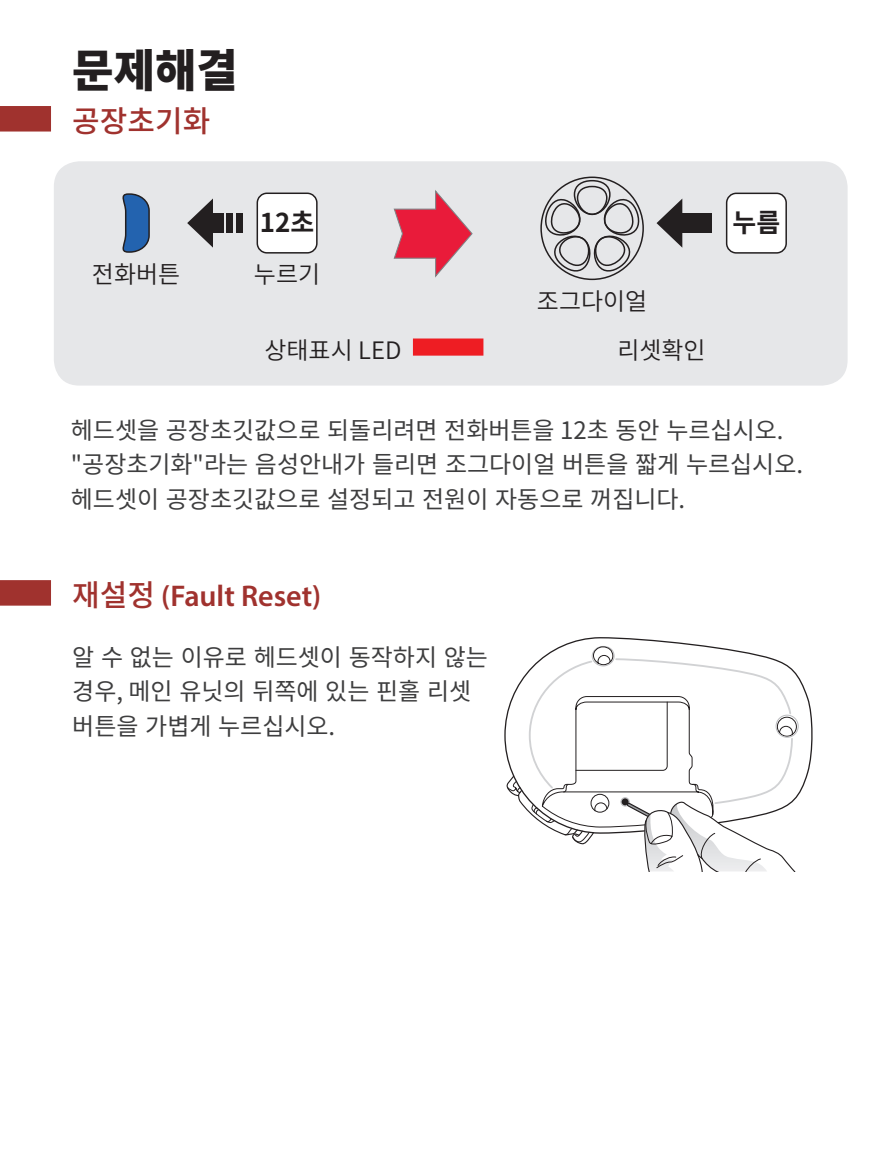
<style>
.page{position:relative;width:893px;height:1174px;background:#fff}
.page>*{position:absolute;margin:0;border:0;box-sizing:border-box;transform-origin:0 0}
.Heading1{font:900 45px "Noto Sans CJ Kkr";color:#231f20}
.Heading2_hide{font:600 30px "Myriad Pro";color:#a0322e}
.Heading2_hide-2{font:500 30px "Noto Sans CJ Kkr";color:#a0322e}
.t1{font:700 25.8px "Noto Sans CJ Kkr";color:#231f20}
.Heading5_Leading_Plu{font:24px/34.5px "Noto Sans CJ Kkr";color:#3e3e3f}
.t2{font:600 24px "Noto Sans CJ Kkr";color:#231f20}
.s1{font-family:"Noto Sans CJ Kkr";font-weight:500}
</style>
<div class="page">
<div style="left:0;top:106px;width:51px;height:25px;background:#a0322e"></div>
<div style="left:0;top:580px;width:51px;height:25px;background:#a0322e"></div>
<div style="left:54px;top:161px;width:794px;height:224px;background:#e6e7e9;border-radius:26px"></div>
<div style="left:257px;top:193px;width:60px;height:60px;background:#fff;border-radius:10px"></div>
<div style="left:257px;top:192px;width:61px;height:61px;border:2px solid #231f20;border-radius:10px"></div>
<div style="left:226px;top:213px;width:7px;height:20px;background:#231f20"></div>
<div style="left:206px;top:213px;width:17px;height:20px;background:#231f20"></div>
<div style="left:236px;top:213px;width:7px;height:20px;background:#231f20"></div>
<svg style="left:187px;top:198px;width:26px;height:50px"></svg>
<svg style="left:122px;top:193px;width:28px;height:60px"></svg>
<svg style="left:393px;top:190px;width:80px;height:88px"></svg>
<div style="left:727px;top:193px;width:59px;height:60px;background:#fff;border-radius:10px"></div>
<div style="left:726px;top:193px;width:61px;height:61px;border:2px solid #231f20;border-radius:10px"></div>
<div style="left:675px;top:213px;width:37px;height:20px;background:#231f20"></div>
<svg style="left:656px;top:199px;width:26px;height:49px"></svg>
<div style="left:540px;top:176px;width:104px;height:104px;border:2px solid #231f20;border-radius:50%"></div>
<svg style="left:544px;top:179px;width:98px;height:96px"></svg>
<svg style="left:413px;top:338px;width:70px;height:18px"></svg>
<svg style="left:504px;top:637px;width:309px;height:162px"></svg>
<div style="left:776px;top:715px;width:22px;height:22px;border:1px solid #bcbdc0;border-radius:50%"></div>
<svg style="left:507px;top:646px;width:289px;height:225px"></svg>
<p class="Heading1" style="left:72px;top:45px;width:167px">문제해결</p>
<p class="Heading2_hide-2" style="left:72px;top:104px;width:139px">공장초기화</p>
<p class="t2" style="left:92px;top:261px;width:90px">전화버튼</p>
<p class="t1" style="left:260px;top:207px;width:56px">12초</p>
<p class="t2" style="left:254px;top:261px;width:68px">누르기</p>
<p class="t2" style="left:537px;top:288px;width:112px">조그다이얼</p>
<p class="t2" style="left:264px;top:336px;width:138px">상태표시 LED</p>
<p class="t2" style="left:617px;top:336px;width:90px">리셋확인</p>
<p class="t1" style="left:733px;top:207px;width:49px">누름</p>
<p class="Heading5_Leading_Plu" style="left:71px;top:413px;width:734px">헤드셋을 공장초깃값으로 되돌리려면 전화버튼을 12초 동안 누르십시오. "공장초기화"라는 음성안내가 들리면 조그다이얼 버튼을 짧게 누르십시오. 헤드셋이 공장초깃값으로 설정되고 전원이 자동으로 꺼집니다.</p>
<p class="Heading2_hide" style="left:72px;top:576px;width:250px"><span class="s1">재설정</span> (Fault Reset)</p>
<p class="Heading5_Leading_Plu" style="left:72px;top:640px;width:417px">알 수 없는 이유로 헤드셋이 동작하지 않는 경우, 메인 유닛의 뒤쪽에 있는 핀홀 리셋 버튼을 가볍게 누르십시오.</p>
</div>
